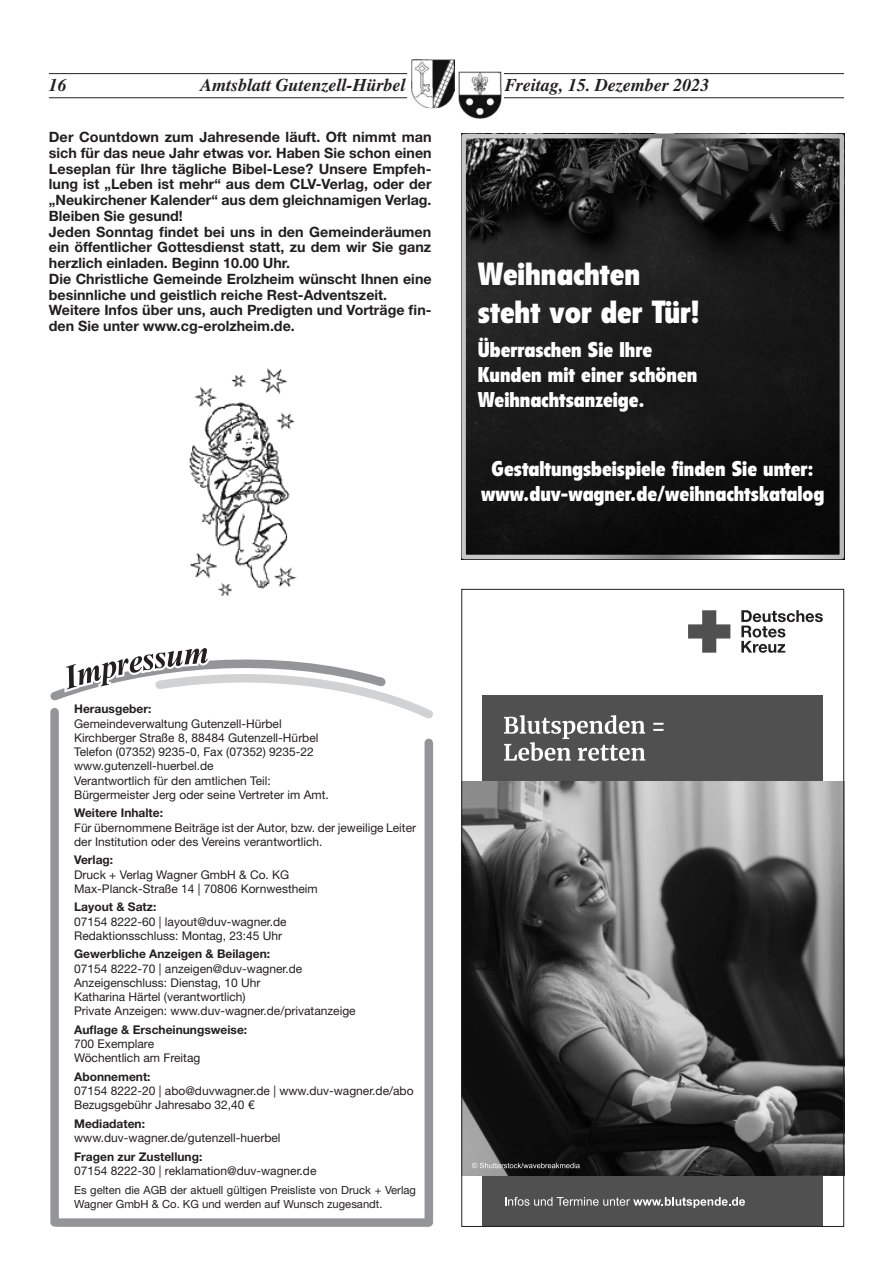
<style>
.page{position:relative;width:893px;height:1263px;background:#fff}
.page>*{position:absolute;margin:0;border:0;box-sizing:border-box;transform-origin:0 0}
.t1{font:900 condensed 31.5px/37.8px "Flyer LT Std";color:#fff}
.t2{font:900 condensed 21px/25.2px "Flyer LT Std";color:#fff}
.t3{font:italic 700 18px "Times LT Std";color:#231f20}
.t4{font:700 14.25px/15.8px "Helvetica Neue LT Std";color:#231f20}
.t5{font:12px/14.2px "Helvetica Neue LT Std";color:#231f20}
.t6{font:700 12px "Helvetica Neue LT Std";color:#231f20}
.t7{font:11.25px/14.2px "Helvetica Neue LT Std";color:#231f20}
</style>
<div class="page">
<hr style="left:49px;top:73px;width:795px;height:1px;background:#231f20">
<hr style="left:49px;top:97px;width:795px;height:1px;background:#231f20">
<div style="left:408px;top:52px;width:50px;height:57px;background:#fff"></div>
<img style="left:411px;top:60px;width:44px;height:47px">
<svg style="left:458px;top:71px;width:46px;height:31px"></svg>
<img style="left:459px;top:71px;width:42px;height:47px">
<div style="left:57px;top:1218px;width:370px;height:9px;background:#939598"></div>
<svg style="left:50px;top:648px;width:383px;height:71px"></svg>
<div style="left:50px;top:712px;width:9px;height:510px;background:#939598"></div>
<div style="left:425px;top:743px;width:8px;height:479px;background:#939598"></div>
<img style="left:189px;top:368px;width:108px;height:228px">
<img style="left:466px;top:139px;width:373px;height:415px">
<div style="left:461px;top:134px;width:383px;height:425px;border:4px solid #fff"></div>
<svg style="left:461px;top:134px;width:1px;height:425px"></svg>
<svg style="left:688px;top:610px;width:42px;height:43px"></svg>
<svg style="left:741px;top:610px;width:82px;height:43px"></svg>
<div style="left:483px;top:695px;width:340px;height:532px;background:#505050"></div>
<svg style="left:653px;top:723px;width:10px;height:8px"></svg>
<svg style="left:504px;top:715px;width:141px;height:46px"></svg>
<svg style="left:505px;top:1197px;width:240px;height:11px"></svg>
<img style="left:463px;top:782px;width:379px;height:393px">
<svg style="left:472px;top:1163px;width:108px;height:5px"></svg>
<h3 class="t3" style="left:49px;top:74px;width:19px">16</h3>
<h3 class="t3" style="left:200px;top:74px;width:207px">Amtsblatt Gutenzell-Hürbel</h3>
<h3 class="t3" style="left:505px;top:74px;width:206px">Freitag, 15. Dezember 2023</h3>
<p class="t4" style="left:49px;top:129px;width:384px">Der Countdown zum Jahresende läuft. Oft nimmt man sich für das neue Jahr etwas vor. Haben Sie schon einen Leseplan für Ihre tägliche Bibel-Lese? Unsere Empfeh&shy;lung ist „Leben ist mehr“ aus dem CLV-Verlag, oder der „Neukirchener Kalender“ aus dem gleichnamigen Verlag.<br>Bleiben Sie gesund!<br>Jeden Sonntag findet bei uns in den Gemeinderäumen ein öffentlicher Gottesdienst statt, zu dem wir Sie ganz herzlich einladen. Beginn 10.00 Uhr.<br>Die Christliche Gemeinde Erolzheim wünscht Ihnen eine besinnliche und geistlich reiche Rest-Adventszeit.<br>Weitere Infos über uns, auch Predigten und Vorträge fin&shy;den Sie unter www.cg-erolzheim.de.</p>
<h1 class="t1" style="left:478px;top:255px;width:223px">Weihnachten steht vor der Tür!</h1>
<h2 class="t2" style="left:478px;top:337px;width:221px">Überraschen Sie Ihre<br>Kunden mit einer schönen<br>Weihnachtsanzeige.</h2>
<h2 class="t2" style="left:481px;top:456px;width:345px;text-align:center">Gestaltungsbeispiele finden Sie unter: www.duv-wagner.de/weihnachtskatalog</h2>
<p class="t6" style="left:74px;top:702px;width:79px">Herausgeber:</p>
<p class="t5" style="left:74px;top:716px;width:256px">Gemeindeverwaltung Gutenzell-Hürbel Kirchberger Straße 8, 88484 Gutenzell-Hürbel Telefon (07352) 9235-0, Fax (07352) 9235-22 www.gutenzell-huerbel.de<br>Verantwortlich für den amtlichen Teil:<br>Bürgermeister Jerg oder seine Vertreter im Amt.</p>
<p class="t6" style="left:74px;top:806px;width:90px">Weitere Inhalte:</p>
<p class="t5" style="left:74px;top:820px;width:343px">Für übernommene Beiträge ist der Autor, bzw. der jeweilige Leiter der Institution oder des Vereins verantwortlich.</p>
<p class="t6" style="left:74px;top:853px;width:41px">Verlag:</p>
<p class="t5" style="left:74px;top:867px;width:245px">Druck + Verlag Wagner GmbH &amp; Co. KG<br>Max-Planck-Straße 14 | 70806 Kornwestheim</p>
<p class="t6" style="left:74px;top:900px;width:84px">Layout &amp; Satz:</p>
<p class="t5" style="left:74px;top:914px;width:214px">07154 8222-60 | layout@duv-wagner.de<br>Redaktionsschluss: Montag, 23:45 Uhr</p>
<p class="t6" style="left:74px;top:947px;width:197px">Gewerbliche Anzeigen &amp; Beilagen:</p>
<p class="t5" style="left:74px;top:961px;width:283px">07154 8222-70 | anzeigen@duv-wagner.de Anzeigenschluss: Dienstag, 10 Uhr<br>Katharina Härtel (verantwortlich)<br>Private Anzeigen: www.duv-wagner.de/privatanzeige</p>
<p class="t6" style="left:74px;top:1022px;width:175px">Auflage &amp; Erscheinungsweise:</p>
<p class="t5" style="left:74px;top:1036px;width:128px">700 Exemplare<br>Wöchentlich am Freitag</p>
<p class="t6" style="left:74px;top:1069px;width:78px">Abonnement:</p>
<p class="t5" style="left:74px;top:1083px;width:341px">07154 8222-20 | abo@duvwagner.de | www.duv-wagner.de/abo<br>Bezugsgebühr Jahresabo 32,40 €</p>
<p class="t6" style="left:74px;top:1116px;width:72px">Mediadaten:</p>
<p class="t5" style="left:74px;top:1130px;width:208px">www.duv-wagner.de/gutenzell-huerbel</p>
<p class="t6" style="left:74px;top:1149px;width:130px">Fragen zur Zustellung:</p>
<p class="t5" style="left:74px;top:1163px;width:244px">07154 8222-30 | reklamation@duv-wagner.de</p>
<p class="t7" style="left:74px;top:1182px;width:343px">Es gelten die AGB der aktuell gültigen Preisliste von Druck + Verlag<br>Wagner GmbH &amp; Co. KG und werden auf Wunsch zugesandt.</p>
</div>
